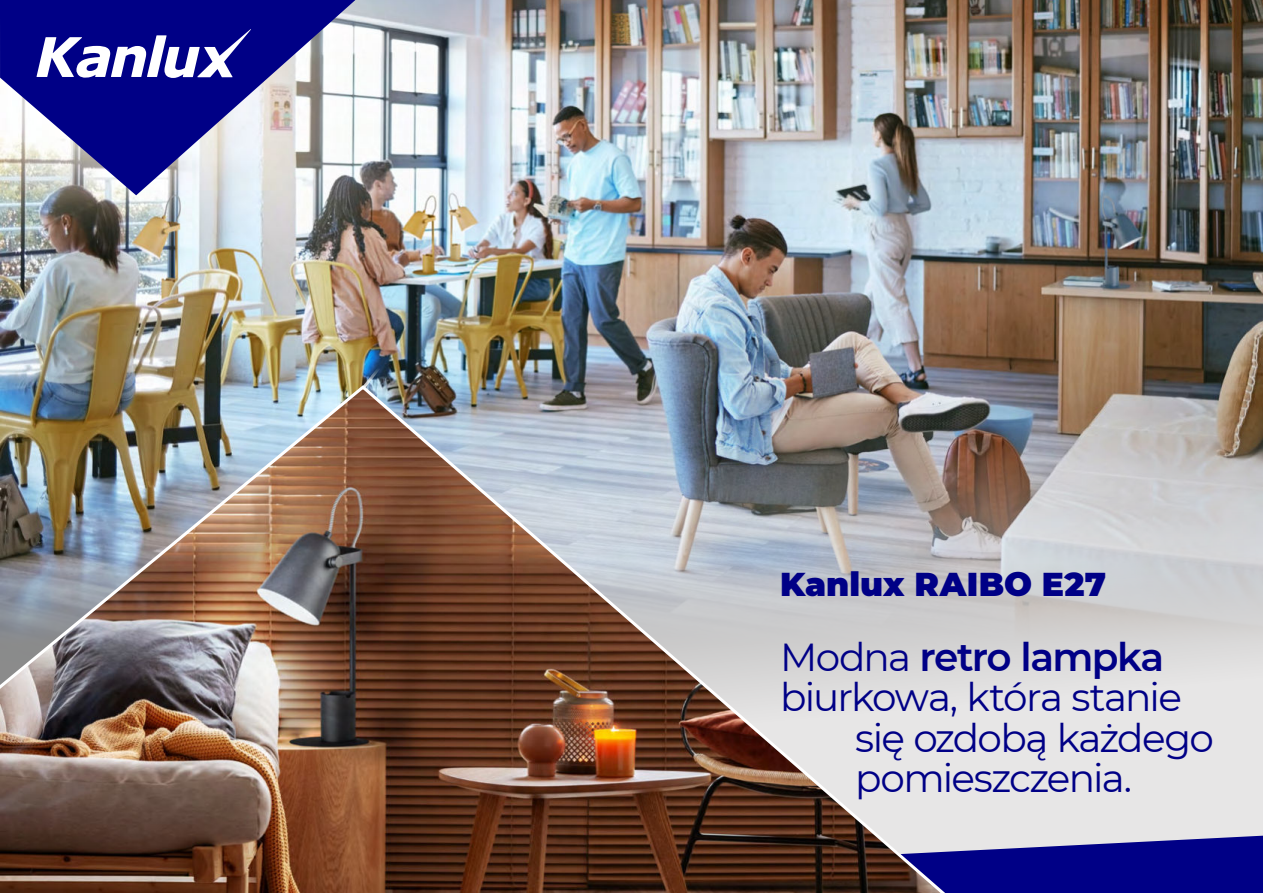
<style>
.page{position:relative;width:1263px;height:893px;background:#fff}
.page>*{position:absolute;margin:0;border:0;box-sizing:border-box;transform-origin:0 0}
.t1{font:39px "Montserrat";letter-spacing:-.045em;color:#000086}
.t2{font:600 39px "Montserrat";letter-spacing:-.04em;color:#000086}
.t3{font:900 33px "Montserrat";color:#000086}
.s1{font-weight:400}
</style>
<div class="page">
<img style="left:0;top:0;width:359px;height:383px">
<img style="left:1011px;top:0;width:252px;height:836px">
<svg style="left:0;top:0;width:355px;height:195px"></svg>
<svg style="left:37px;top:29px;width:214px;height:49px"></svg>
<img style="left:359px;top:0;width:652px;height:836px">
<svg style="left:959px;top:836px;width:304px;height:57px;background:#1e1e92"></svg>
<img style="left:0;top:383px;width:959px;height:510px">
<p class="t3" style="left:780px;top:565px;width:327px">Kanlux RAIBO E27</p>
<p class="t2" style="left:780px;top:641px;width:385px"><span class="s1">Modna</span> retro lampka</p>
<p class="t1" style="left:780px;top:682px;width:403px">biurkowa, która stanie</p>
<p class="t1" style="left:855px;top:711px;width:360px">się ozdobą każdego</p>
<p class="t1" style="left:855px;top:751px;width:278px">pomieszczenia.</p>
</div>
